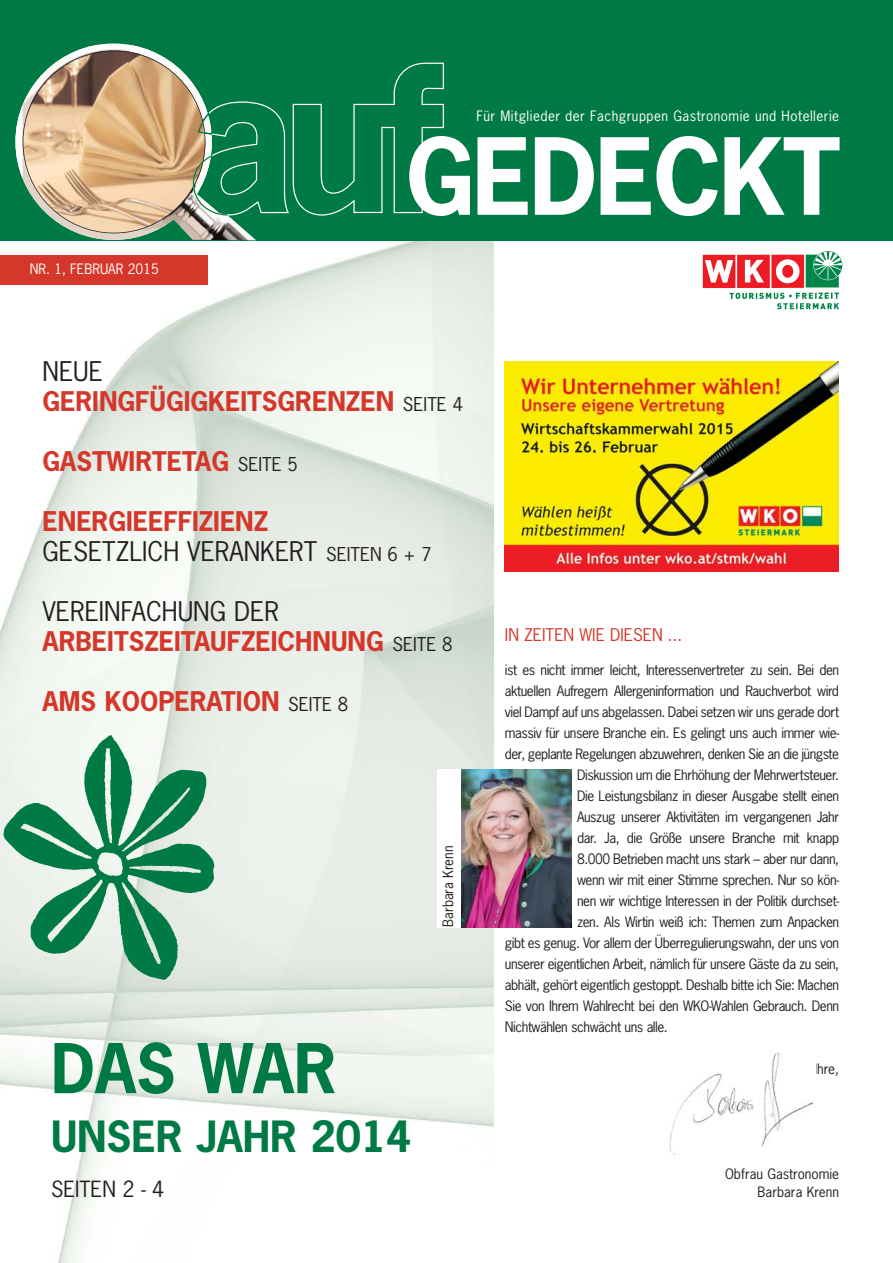
<style>
.page{position:relative;width:893px;height:1263px;background:#fff}
.page>*{position:absolute;margin:0;border:0;box-sizing:border-box;transform-origin:0 0}
.t1{font:700 99.75px "News Gothic Std";letter-spacing:-.025em;color:#fff}
.t2{font:700 64.5px "News Gothic Std";color:#007a44}
.t3{font:700 40.5px "News Gothic Std";color:#007a44}
.t4{font:700 25.5px/30px "News Gothic Std";color:#d5372a}
.t5{font:25.5px/30px "News Gothic Std";color:#231f20}
.t6{font:21px "News Gothic Std";color:#231f20}
.t7{font:16.5px "News Gothic Std";color:#d5372a}
.t8{font:13.5px "News Gothic Std";letter-spacing:-.035em;color:#231f20}
.t9{font:13.5px "News Gothic Std";letter-spacing:.035em;color:#fff}
.t10{font:13.5px/18px "News Gothic Std";color:#231f20;text-align:right}
.t11{font:13.5px "News Gothic Std";color:#fff}
.s1{font-weight:400;color:#231f20}
.s2{font-weight:400;font-size:18px;color:#231f20}
.s3{font-weight:700;color:#d5372a}
.s4{font-size:18px}
</style>
<div class="page">
<img style="left:0;top:240px;width:493px;height:1023px">
<div style="left:0;top:255px;width:208px;height:30px;background:#d5372a"></div>
<div style="left:0;top:0;width:893px;height:240px;background:#007a44"></div>
<img style="left:702px;top:250px;width:141px;height:60px">
<img style="left:15px;top:46px;width:136px;height:194px">
<img style="left:125px;top:233px;width:131px;height:7px">
<svg style="left:23px;top:51px;width:421px;height:182px"></svg>
<img style="left:0;top:723px;width:233px;height:272px">
<div style="left:437px;top:769px;width:110px;height:158px;background:#fff"></div>
<img style="left:461px;top:769px;width:110px;height:158px">
<img style="left:669px;top:1052px;width:145px;height:103px">
<img style="left:505px;top:361px;width:333px;height:211px">
<p class="t11" style="left:30px;top:263px;width:131px">NR. 1, FEBRUAR 2015</p>
<p class="t9" style="left:476px;top:110px;width:364px">Für Mitglieder der Fachgruppen Gastronomie und Hotellerie</p>
<p class="t1" style="left:405px;top:132px;width:436px">GEDECKT</p>
<p class="t4" style="left:43px;top:358px;width:422px"><span class="s1">NEUE<br></span>GERINGFÜGIGKEITSGRENZEN <span class="s2">SEITE 4</span></p>
<p class="t4" style="left:43px;top:448px;width:257px">GASTWIRTETAG <span class="s2">SEITE 5</span></p>
<p class="t5" style="left:43px;top:508px;width:390px"><span class="s3">ENERGIEEFFIZIENZ<br></span>GESETZLICH VERANKERT <span class="s4">SEITEN 6 + 7</span></p>
<p class="t4" style="left:43px;top:598px;width:411px"><span class="s1">VEREINFACHUNG DER<br></span>ARBEITSZEITAUFZEICHNUNG <span class="s2">SEITE 8</span></p>
<p class="t4" style="left:43px;top:688px;width:307px">AMS KOOPERATION <span class="s2">SEITE 8</span></p>
<p class="t10" style="left:440px;top:927px;width:83px;rotate:-90deg">Barbara Krenn</p>
<p class="t2" style="left:51px;top:1039px;width:287px">DAS WAR</p>
<p class="t3" style="left:51px;top:1118px;width:362px">UNSER JAHR 2014</p>
<p class="t6" style="left:51px;top:1179px;width:115px">SEITEN 2 - 4</p>
<p class="t7" style="left:505px;top:627px;width:179px">IN ZEITEN WIE DIESEN ...</p>
<p class="t8" style="left:505px;top:664px;width:336px">ist es nicht immer leicht, Interessenvertreter zu sein. Bei den</p>
<p class="t8" style="left:505px;top:685px;width:336px">aktuellen Aufregern Allergeninformation und Rauchverbot wird</p>
<p class="t8" style="left:505px;top:706px;width:336px">viel Dampf auf uns abgelassen. Dabei setzen wir uns gerade dort</p>
<p class="t8" style="left:505px;top:727px;width:336px">massiv für unsere Branche ein. Es gelingt uns auch immer wie-</p>
<p class="t8" style="left:505px;top:748px;width:336px">der, geplante Regelungen abzuwehren, denken Sie an die jüngste</p>
<p class="t8" style="left:577px;top:769px;width:264px">Diskussion um die Ehrhöhung der Mehrwertsteuer.</p>
<p class="t8" style="left:577px;top:790px;width:264px">Die Leistungsbilanz in dieser Ausgabe stellt einen</p>
<p class="t8" style="left:577px;top:811px;width:264px">Auszug unserer Aktivitäten im vergangenen Jahr</p>
<p class="t8" style="left:577px;top:832px;width:264px">dar. Ja, die Größe unsere Branche mit knapp</p>
<p class="t8" style="left:577px;top:853px;width:264px">8.000 Betrieben macht uns stark – aber nur dann,</p>
<p class="t8" style="left:577px;top:874px;width:264px">wenn wir mit einer Stimme sprechen. Nur so kön-</p>
<p class="t8" style="left:577px;top:895px;width:264px">nen wir wichtige Interessen in der Politik durchset-</p>
<p class="t8" style="left:577px;top:916px;width:264px">zen. Als Wirtin weiß ich: Themen zum Anpacken</p>
<p class="t8" style="left:505px;top:937px;width:336px">gibt es genug. Vor allem der Überregulierungswahn, der uns von</p>
<p class="t8" style="left:505px;top:958px;width:336px">unserer eigentlichen Arbeit, nämlich für unsere Gäste da zu sein,</p>
<p class="t8" style="left:505px;top:979px;width:336px">abhält, gehört eigentlich gestoppt. Deshalb bitte ich Sie: Machen</p>
<p class="t8" style="left:505px;top:1000px;width:336px">Sie von Ihrem Wahlrecht bei den WKO-Wahlen Gebrauch. Denn</p>
<p class="t8" style="left:505px;top:1021px;width:164px">Nichtwählen schwächt uns alle.</p>
<p class="t8" style="left:814px;top:1063px;width:26px">Ihre,</p>
<p class="t10" style="left:725px;top:1166px;width:115px">Obfrau Gastronomie<br>Barbara Krenn</p>
</div>
